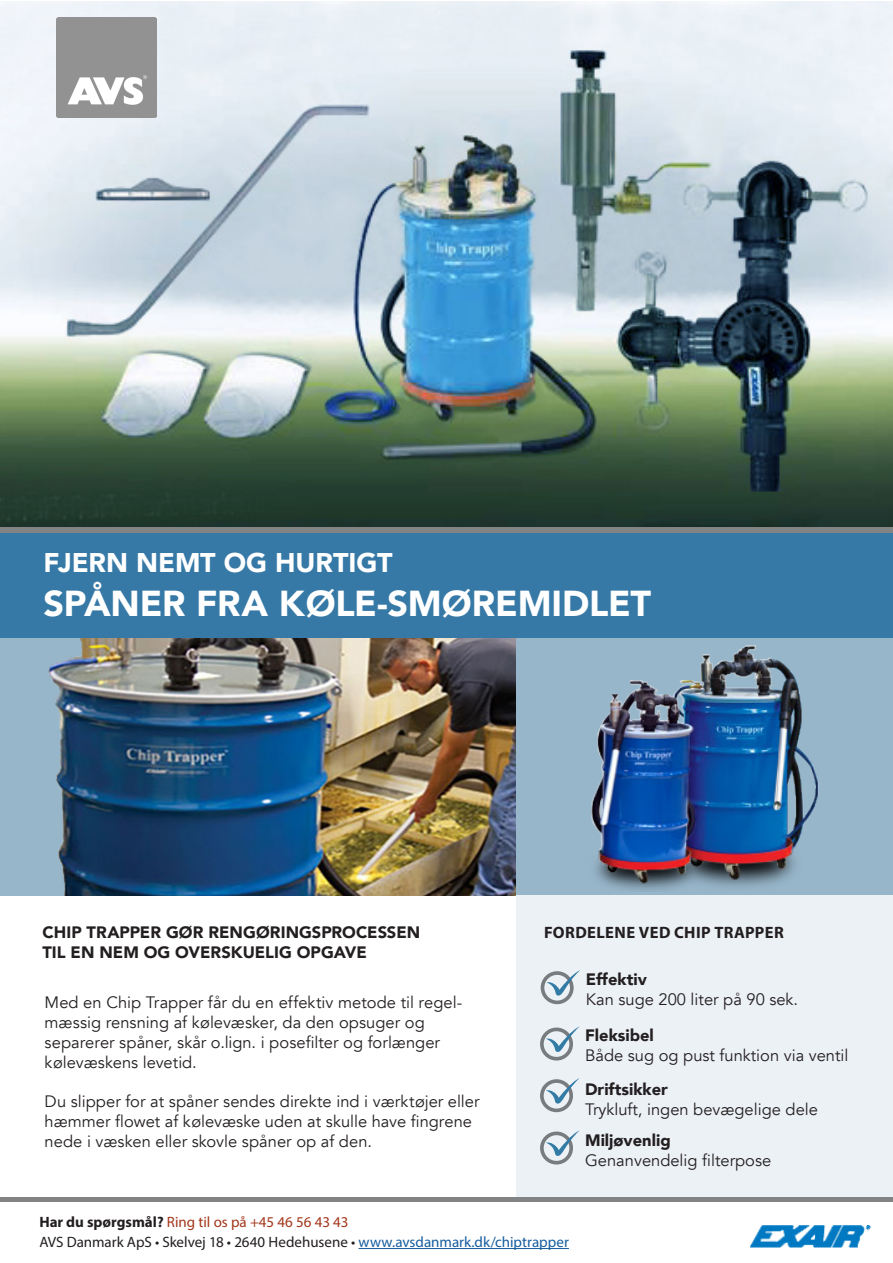
<style>
.page{position:relative;width:893px;height:1263px;background:#fff}
.page>*{position:absolute;margin:0;border:0;box-sizing:border-box;transform-origin:0 0}
.t1{font:900 36px "Avenir";letter-spacing:-.005em;color:#fff}
.t2{font:900 27px "Avenir";letter-spacing:-.005em;color:#fff}
.t3{font:16.5px/19.8px "Avenir";color:#231f20}
.t4{font:900 16.5px/19.8px "Avenir";color:#231f20}
.t5{font:700 16.5px "Myriad Pro";letter-spacing:.025em;color:#231f20}
.t6{font:15px "Myriad Pro";color:#231f20}
.t7{font:15px "Myriad Pro";color:#a4361b}
.s1{font-weight:700;color:#231f20}
.s2{color:#175d9e}
</style>
<div class="page">
<div style="left:517px;top:894px;width:376px;height:304px;background:#ecf1f6"></div>
<div style="left:513px;top:629px;width:380px;height:266px;background:#98b6ca"></div>
<img style="left:591px;top:645px;width:227px;height:245px">
<img style="left:0;top:638px;width:516px;height:257px">
<img style="left:0;top:1px;width:893px;height:526px">
<img style="left:57px;top:17px;width:100px;height:101px">
<div style="left:0;top:533px;width:893px;height:105px;background:#3679a6"></div>
<div style="left:0;top:527px;width:893px;height:5px;background:#828385"></div>
<hr style="left:359px;top:1248px;width:210px;height:1px;background:#175d9e">
<img style="left:750px;top:1225px;width:121px;height:22px">
<svg style="left:540px;top:1026px;width:39px;height:34px"></svg>
<svg style="left:540px;top:1130px;width:39px;height:34px"></svg>
<svg style="left:540px;top:1078px;width:39px;height:34px"></svg>
<svg style="left:541px;top:970px;width:39px;height:34px"></svg>
<hr style="left:0;top:1197px;width:893px;height:4px;background:#828385">
<p class="t2" style="left:44px;top:540px;width:351px">FJERN NEMT OG HURTIGT</p>
<p class="t1" style="left:44px;top:572px;width:609px">SPÅNER FRA KØLE-SMØREMIDLET</p>
<p class="t4" style="left:43px;top:922px;width:379px">CHIP TRAPPER GØR RENGØRINGSPROCESSEN<br>TIL EN NEM OG OVERSKUELIG OPGAVE</p>
<p class="t3" style="left:45px;top:993px;width:419px">Med en Chip Trapper får du en effektiv metode til regel&shy;mæssig rensning af kølevæsker, da den opsuger og separerer spåner, skår o.lign. i posefilter og forlænger kølevæskens levetid.</p>
<p class="t3" style="left:45px;top:1092px;width:436px">Du slipper for at spåner sendes direkte ind i værktøjer eller hæmmer flowet af kølevæske uden at skulle have fingrene nede i væsken eller skovle spåner op af den.</p>
<p class="t7" style="left:39px;top:1213px;width:311px"><span class="s1">Har du spørgsmål?</span> Ring til os på +45 46 56 43 43</p>
<p class="t5" style="left:544px;top:922px;width:241px">FORDELENE VED CHIP TRAPPER</p>
<p class="t4" style="left:586px;top:969px;width:63px">Effektiv</p>
<p class="t3" style="left:586px;top:989px;width:214px">Kan suge 200 liter på 90 sek.</p>
<p class="t4" style="left:585px;top:1025px;width:70px">Fleksibel</p>
<p class="t3" style="left:585px;top:1046px;width:265px">Både sug og pust funktion via ventil</p>
<p class="t4" style="left:585px;top:1079px;width:84px">Driftsikker</p>
<p class="t3" style="left:585px;top:1099px;width:234px">Trykluft, ingen bevægelige dele</p>
<p class="t4" style="left:585px;top:1130px;width:87px">Miljøvenlig</p>
<p class="t3" style="left:585px;top:1150px;width:188px">Genanvendelig filterpose</p>
<p class="t6" style="left:39px;top:1233px;width:531px">AVS Danmark ApS • Skelvej 18 • 2640 Hedehusene • <span class="s2">www.avsdanmark.dk/chiptrapper</span></p>
</div>
